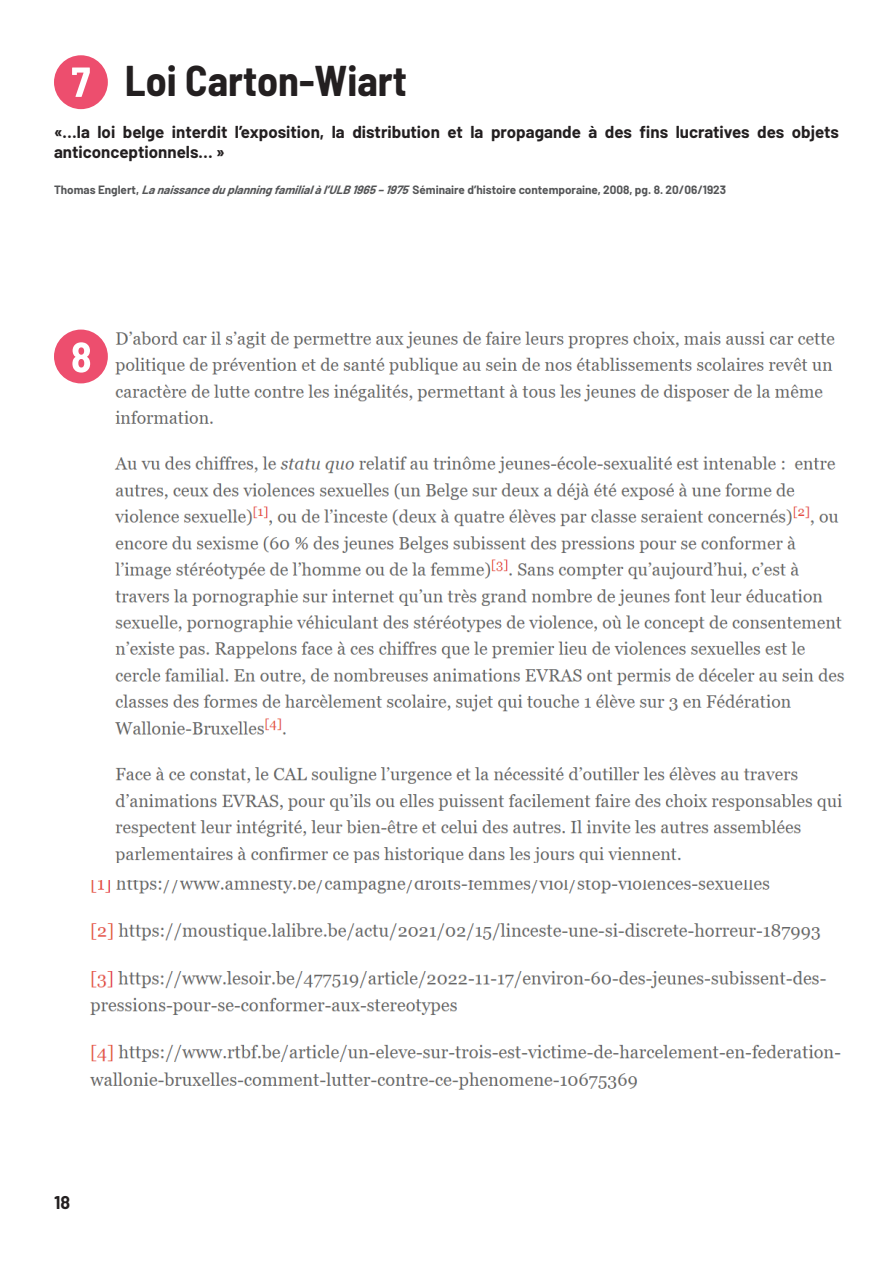
<style>
.page{position:relative;width:893px;height:1263px;background:#fff}
.page>*{position:absolute;margin:0;border:0;box-sizing:border-box;transform-origin:0 0}
.Titre_2{font:700 semi-condensed 42px "Barlow";color:#231f20}
.t1{font:700 18px "Barlow";color:#231f20}
.Texte{font:700 16.8px/20.2px "Barlow";color:#231f20}
.Notes{font:700 11.7px "Barlow";color:#545557}
.s1{font-style:italic}
</style>
<div class="page">
<div style="left:54px;top:55px;width:54px;height:54px;background:#ed4e6e;border-radius:50%"></div>
<svg style="left:72px;top:68px;width:18px;height:29px"></svg>
<img style="left:81px;top:329px;width:764px;height:534px">
<img style="left:90px;top:881px;width:751px;height:209px">
<div style="left:54px;top:330px;width:54px;height:53px;background:#ed4e6e;border-radius:50%"></div>
<svg style="left:72px;top:342px;width:18px;height:31px"></svg>
<p class="Titre_2" style="left:125px;top:50px;width:284px">Loi Carton-Wiart</p>
<p class="Texte" style="left:54px;top:120px;width:786px">«…la loi belge interdit l’exposition, la distribution et la propagande à des fins lucratives des objets anticonceptionnels… »</p>
<p class="Notes" style="left:54px;top:181px;width:673px">Thomas Englert, <span class="s1">Lanaissanceduplanningfamilialàl’ULB1965–1975</span>Séminaire d’histoire contemporaine, 2008, pg. 8. 20/06/1923</p>
<h2 class="t1" style="left:54px;top:1189px;width:18px">18</h2>
</div>
